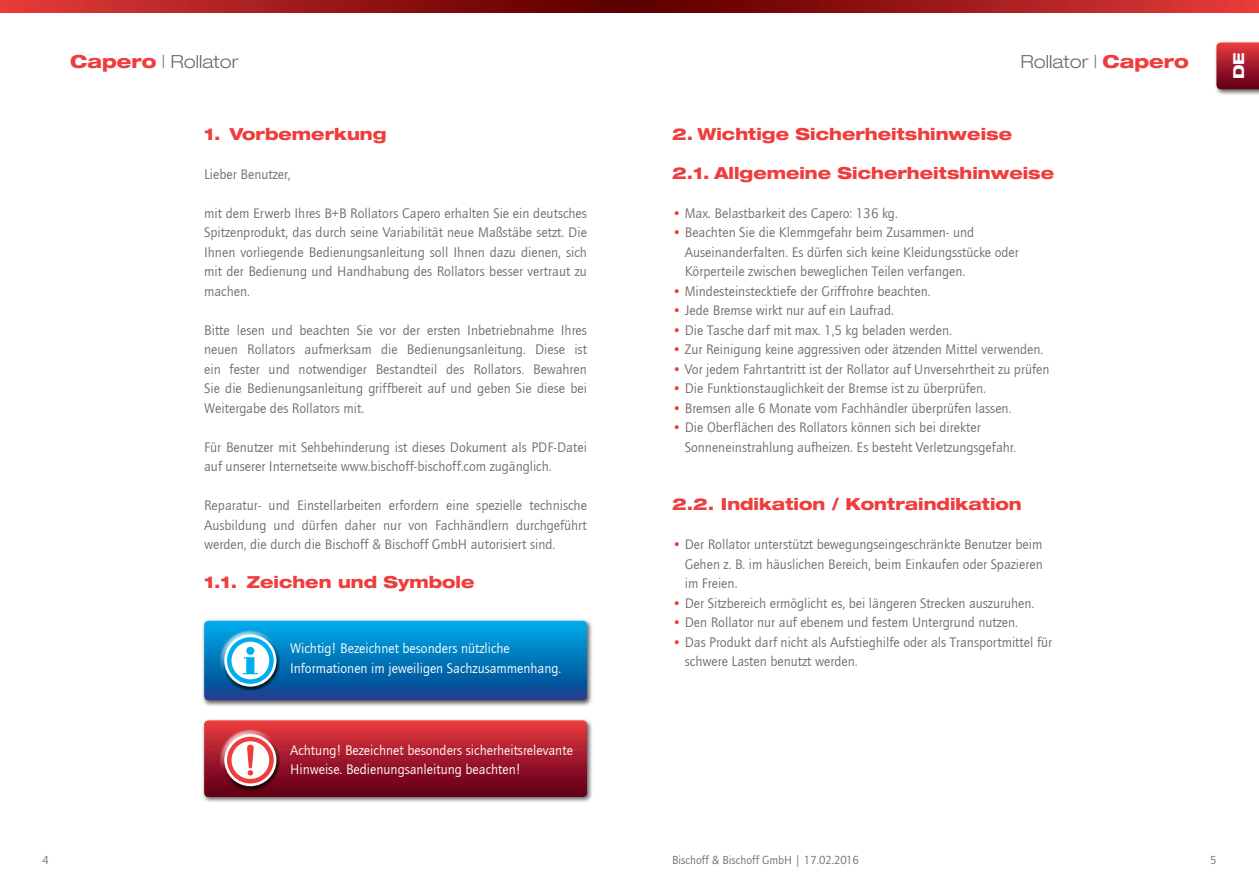
<style>
.page{position:relative;width:1259px;height:893px;background:#fff}
.page>*{position:absolute;margin:0;border:0;box-sizing:border-box;transform-origin:0 0}
.t1{font:300 18px "Helve Neu Lig Ext";color:#6c6d70}
.t2{font:800 16.5px "Helve Neu Hea Ext";color:#ee3d3c}
.t3{font:800 15px "Helve Neu Hea Ext";color:#fff}
.t4{font:14.25px/19.5px "Quay Sans";color:#6c6d70;text-align:justify}
.t5{font:14.25px/19.5px "Quay Sans";color:#fff}
.t6{font:12px "Quay Sans";color:#6c6d70}
.s1{font-family:"Helve Neu Hea Ext";font-weight:800;color:#ee3d3c}
.s2{color:#ee3d3c}
</style>
<div class="page">
<svg style="left:0;top:0;width:629px;height:12px;background:#9e1a1a"></svg>
<svg style="left:629px;top:0;width:630px;height:12px;background:#9e1a1a"></svg>
<div style="left:1213px;top:40px;width:46px;height:56px;background:#231f20;opacity:.75"></div>
<svg style="left:1216px;top:43px;width:43px;height:46px;background:#a31c2c"></svg>
<div style="left:202px;top:718px;width:392px;height:86px;background:#231f20;opacity:.75"></div>
<div style="left:202px;top:618px;width:392px;height:89px;background:#231f20;opacity:.75"></div>
<svg style="left:204px;top:720px;width:383px;height:77px;background:#a82635"></svg>
<div style="left:227px;top:737px;width:47px;height:46px;border:4px solid #ee3d3c;border-radius:50%"></div>
<svg style="left:204px;top:621px;width:383px;height:79px;background:#117dbd"></svg>
<div style="left:246px;top:647px;width:8px;height:8px;background:#00aeef;border-radius:50%"></div>
<p class="t1" style="left:70px;top:50px;width:170px"><span class="s1">Capero</span> | Rollator</p>
<p class="t1" style="left:1020px;top:50px;width:170px">Rollator | <span class="s1">Capero</span></p>
<p class="t2" style="left:204px;top:123px;width:184px">1. Vorbemerkung</p>
<p class="t4" style="left:204px;top:164px;width:88px">Lieber Benutzer,</p>
<p class="t4" style="left:204px;top:203px;width:384px">mit dem Erwerb Ihres B+B Rollators Capero erhalten Sie ein deutsches Spitzenprodukt, das durch seine Variabilität neue Maßstäbe setzt. Die Ihnen vorliegende Bedienungsanleitung soll Ihnen dazu dienen, sich mit der Bedienung und Handhabung des Rollators besser vertraut zu machen.</p>
<p class="t4" style="left:204px;top:320px;width:384px">Bitte lesen und beachten Sie vor der ersten Inbetriebnahme Ihres neuen Rollators aufmerksam die Bedienungsanleitung. Diese ist ein fester und notwendiger Bestandteil des Rollators. Bewahren Sie die Bedienungsanleitung griffbereit auf und geben Sie diese bei Weitergabe des Rollators mit.</p>
<p class="t4" style="left:204px;top:437px;width:384px">Für Benutzer mit Sehbehinderung ist dieses Dokument als PDF-Datei auf unserer Internetseite www.bischoff-bischoff.com zugänglich.</p>
<p class="t4" style="left:204px;top:496px;width:384px">Reparatur- und Einstellarbeiten erfordern eine spezielle technische Ausbildung und dürfen daher nur von Fachhändlern durchgeführt werden, die durch die Bischoff &amp; Bischoff GmbH autorisiert sind.</p>
<p class="t2" style="left:204px;top:572px;width:272px">1.1. Zeichen und Symbole</p>
<p class="t5" style="left:290px;top:639px;width:273px">Wichtig! Bezeichnet besonders nützliche<br>Informationen im jeweiligen Sachzusammenhang.</p>
<p class="t5" style="left:290px;top:741px;width:284px">Achtung! Bezeichnet besonders sicherheitsrelevante<br>Hinweise. Bedienungsanleitung beachten!</p>
<p class="t2" style="left:672px;top:123px;width:341px">2. Wichtige Sicherheitshinweise</p>
<p class="t2" style="left:672px;top:162px;width:384px">2.1. Allgemeine Sicherheitshinweise</p>
<p class="t4" style="left:672px;top:203px;width:227px"><span class="s2">•</span> Max. Belastbarkeit des Capero: 136 kg.</p>
<p class="t4" style="left:685px;top:223px;width:336px;text-align:left;text-indent:-13px"><span class="s2">•</span> Beachten Sie die Klemmgefahr beim Zusammen- und<br>Auseinanderfalten. Es dürfen sich keine Kleidungsstücke oder<br>Körperteile zwischen beweglichen Teilen verfangen.</p>
<p class="t4" style="left:672px;top:281px;width:260px"><span class="s2">•</span> Mindesteinstecktiefe der Griffrohre beachten.</p>
<p class="t4" style="left:672px;top:301px;width:223px"><span class="s2">•</span> Jede Bremse wirkt nur auf ein Laufrad.</p>
<p class="t4" style="left:672px;top:320px;width:281px"><span class="s2">•</span> Die Tasche darf mit max. 1,5 kg beladen werden.</p>
<p class="t4" style="left:672px;top:340px;width:373px"><span class="s2">•</span> Zur Reinigung keine aggressiven oder ätzenden Mittel verwenden.</p>
<p class="t4" style="left:672px;top:359px;width:379px"><span class="s2">•</span> Vor jedem Fahrtantritt ist der Rollator auf Unversehrtheit zu prüfen</p>
<p class="t4" style="left:672px;top:379px;width:315px"><span class="s2">•</span> Die Funktionstauglichkeit der Bremse ist zu überprüfen.</p>
<p class="t4" style="left:672px;top:398px;width:341px"><span class="s2">•</span> Bremsen alle 6 Monate vom Fachhändler überprüfen lassen.</p>
<p class="t4" style="left:685px;top:418px;width:333px;text-indent:-13px"><span class="s2">•</span> Die Oberflächen des Rollators können sich bei direkter<br>Sonneneinstrahlung aufheizen. Es besteht Verletzungsgefahr.</p>
<p class="t2" style="left:672px;top:494px;width:351px">2.2. Indikation / Kontraindikation</p>
<p class="t4" style="left:685px;top:535px;width:359px;text-indent:-13px"><span class="s2">•</span> Der Rollator unterstützt bewegungseingeschränkte Benutzer beim Gehen z. B. im häuslichen Bereich, beim Einkaufen oder Spazieren im Freien.</p>
<p class="t4" style="left:672px;top:593px;width:364px"><span class="s2">•</span> Der Sitzbereich ermöglicht es, bei längeren Strecken auszuruhen.</p>
<p class="t4" style="left:672px;top:613px;width:347px"><span class="s2">•</span> Den Rollator nur auf ebenem und festem Untergrund nutzen.</p>
<p class="t4" style="left:685px;top:632px;width:369px;text-indent:-13px"><span class="s2">•</span> Das Produkt darf nicht als Aufstieghilfe oder als Transportmittel für schwere Lasten benutzt werden.</p>
<p class="t3" style="left:1229px;top:79px;width:28px;rotate:-90deg">DE</p>
<p class="t6" style="left:672px;top:853px;width:188px">Bischoff &amp; Bischoff GmbH | 17.02.2016</p>
<p class="t6" style="left:43px;top:853px;width:8px">4</p>
<p class="t6" style="left:1210px;top:853px;width:8px">5</p>
</div>
